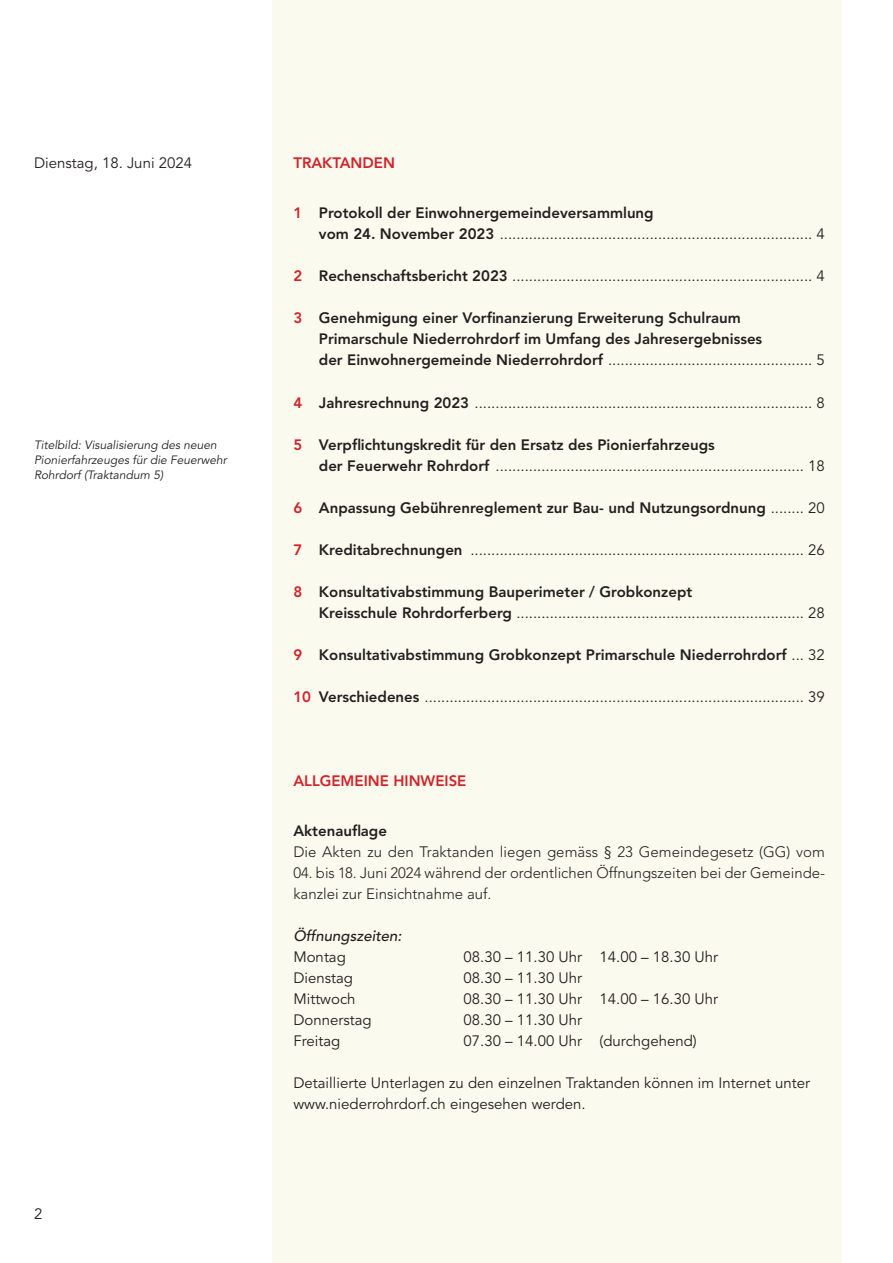
<style>
.page{position:relative;width:893px;height:1263px;background:#fff}
.page>*{position:absolute;margin:0;border:0;box-sizing:border-box;transform-origin:0 0}
.t1{font:15px/21px "Avenir";color:#231f20}
.t2{font:800 15px/21px "Avenir";color:#231f20}
.t3{font:300 15px/21px "Avenir";color:#231f20}
.t4{font:800 15px "Avenir";color:#d1232a}
.t5{font:italic 500 15px "Avenir";color:#231f20}
.t6{font:italic 12px/15px "Avenir";color:#231f20}
.s1{font-weight:800;color:#d1232a}
.s2{font-weight:800}
.s3{color:#d1232a}
.s4{font-weight:400}
</style>
<div class="page">
<div style="left:272px;top:0;width:570px;height:1263px;background:#fafaee"></div>
<p class="t1" style="left:34px;top:153px;width:160px">Dienstag, 18. Juni 2024</p>
<p class="t4" style="left:293px;top:151px;width:103px">TRAKTANDEN</p>
<p class="t1" style="left:319px;top:203px;width:507px;text-indent:-26px"><span class="s1">1</span> <span class="s2">Protokoll der Einwohnergemeindeversammlung<br>vom 24. November 2023</span> ........................................................................... 4</p>
<p class="t1" style="left:293px;top:266px;width:533px"><span class="s1">2</span> <span class="s2">Rechenschaftsbericht 2023</span> ........................................................................ 4</p>
<p class="t2" style="left:319px;top:308px;width:507px;text-indent:-26px"><span class="s3">3</span> Genehmigung einer Vorfinanzierung Erweiterung Schulraum<br>Primarschule Niederrohrdorf im Umfang des Jahresergebnisses<br>der Einwohnergemeinde Niederrohrdorf <span class="s4">................................................. 5</span></p>
<p class="t1" style="left:293px;top:392px;width:533px"><span class="s1">4</span> <span class="s2">Jahresrechnung 2023</span> ................................................................................. 8</p>
<p class="t1" style="left:319px;top:434px;width:507px;text-indent:-26px"><span class="s1">5</span> <span class="s2">Verpflichtungskredit für den Ersatz des Pionierfahrzeugs<br>der Feuerwehr Rohrdorf</span> .......................................................................... 18</p>
<p class="t2" style="left:293px;top:497px;width:533px"><span class="s3">6</span> Anpassung Gebührenreglement zur Bau- und Nutzungsordnung <span class="s4">........ 20</span></p>
<p class="t1" style="left:293px;top:539px;width:533px"><span class="s1">7</span> <span class="s2">Kreditabrechnungen</span> ................................................................................ 26</p>
<p class="t1" style="left:319px;top:581px;width:507px;text-indent:-26px"><span class="s1">8</span> <span class="s2">Konsultativabstimmung Bauperimeter / Grobkonzept<br>Kreisschule Rohrdorferberg</span> ..................................................................... 28</p>
<p class="t2" style="left:293px;top:644px;width:533px"><span class="s3">9</span> Konsultativabstimmung Grobkonzept Primarschule Niederrohrdorf <span class="s4">... 32</span></p>
<p class="t1" style="left:293px;top:686px;width:533px"><span class="s1">10</span> <span class="s2">Verschiedenes</span> ........................................................................................... 39</p>
<p class="t6" style="left:34px;top:439px;width:194px">Titelbild: Visualisierung des neuen<br>Pionierfahrzeuges für die Feuerwehr<br>Rohrdorf (Traktandum 5)</p>
<p class="t1" style="left:34px;top:1204px;width:10px">2</p>
<p class="t4" style="left:293px;top:769px;width:175px">ALLGEMEINE HINWEISE</p>
<p class="t2" style="left:293px;top:820px;width:95px">Aktenauflage</p>
<p class="t3" style="left:293px;top:841px;width:533px">Die Akten zu den Traktanden liegen gemäss § 23 Gemeindegesetz (GG) vom</p>
<p class="t3" style="left:293px;top:862px;width:533px">04. bis 18. Juni 2024 während der ordentlichen Öffnungszeiten bei der Gemeinde&shy;kanzlei zur Einsichtnahme auf.</p>
<p class="t5" style="left:293px;top:930px;width:110px">Öffnungszeiten:</p>
<p class="t1" style="left:293px;top:947px;width:54px">Montag</p>
<p class="t1" style="left:463px;top:947px;width:256px">08.30 – 11.30 Uhr 14.00 – 18.30 Uhr</p>
<p class="t1" style="left:293px;top:968px;width:61px">Dienstag</p>
<p class="t1" style="left:463px;top:968px;width:120px">08.30 – 11.30 Uhr</p>
<p class="t1" style="left:293px;top:989px;width:64px">Mittwoch</p>
<p class="t1" style="left:463px;top:989px;width:256px">08.30 – 11.30 Uhr 14.00 – 16.30 Uhr</p>
<p class="t1" style="left:293px;top:1010px;width:80px">Donnerstag</p>
<p class="t1" style="left:463px;top:1010px;width:120px">08.30 – 11.30 Uhr</p>
<p class="t1" style="left:293px;top:1031px;width:48px">Freitag</p>
<p class="t1" style="left:463px;top:1031px;width:235px">07.30 – 14.00 Uhr (durchgehend)</p>
<p class="t1" style="left:293px;top:1073px;width:518px">Detaillierte Unterlagen zu den einzelnen Traktanden können im Internet unter www.niederrohrdorf.ch eingesehen werden.</p>
</div>
